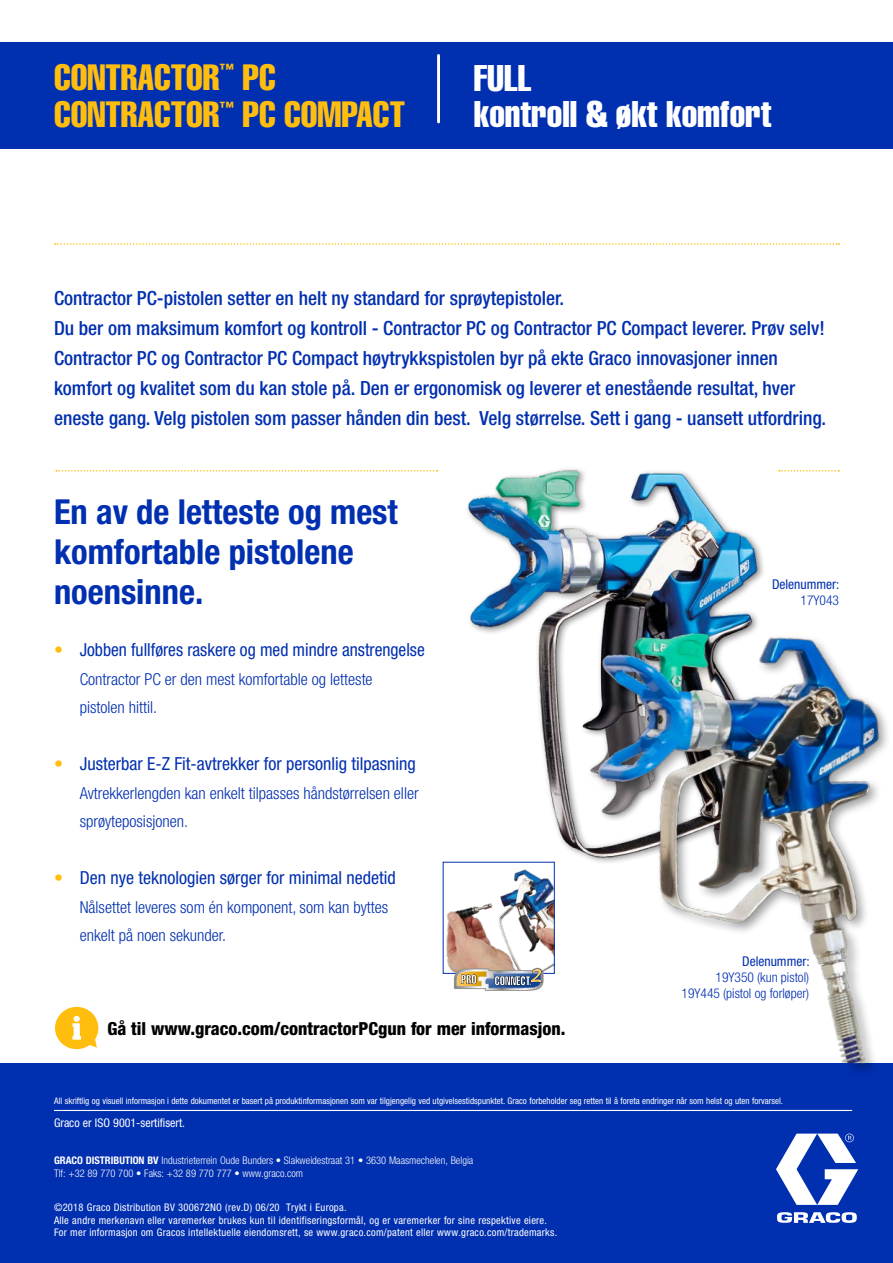
<style>
.page{position:relative;width:893px;height:1263px;background:#fff}
.page>*{position:absolute;margin:0;border:0;box-sizing:border-box;transform-origin:0 0}
.t1{font:36.45px/35.4px "Helvetica LT Std Comp";color:#fff}
.t2{font:36px "Helvetica LT Std Comp";color:#ffbe0e}
.t3{font:700 condensed 34.5px/39.9px "Helvetica Neue LT Std";color:#002fb0}
.t4{font:500 condensed 19.5px/30px "Helvetica Neue LT Std";color:#002fb0}
.t5{font:condensed 18px "Helvetica Neue LT Std";color:#002fb0}
.t6{font:800 condensed 18px "Helvetica Neue LT Std";color:#000}
.t7{font:300 condensed 16.5px/28.5px "Helvetica Neue LT Std";color:#002fb0}
.t8{font:14.4px "Helvetica LT Std Comp";color:#ffbe0e}
.t9{font:300 condensed 13.5px/16.2px "Helvetica Neue LT Std";color:#002fb0;text-align:right}
.t10{font:condensed 13.5px "Helvetica Neue LT Std";color:#002fb0}
.t11{font:condensed 12px "Helvetica Neue LT Std";color:#fff}
.t12{font:condensed 10.5px/12.6px "Helvetica Neue LT Std";letter-spacing:.025em;color:#fff}
.t13{font:300 condensed 10.5px/12.6px "Helvetica Neue LT Std";color:#fff}
.t14{font:condensed 9px "Helvetica Neue LT Std";color:#fff}
.s1{color:#ffbe0e}
.s2{font-weight:700}
</style>
<div class="page">
<div style="left:0;top:43px;width:893px;height:106px;background:#002fb0"></div>
<svg style="left:55px;top:243px;width:784px;height:2px"></svg>
<svg style="left:56px;top:470px;width:382px;height:1px"></svg>
<div style="left:0;top:1063px;width:893px;height:200px;background:#002fb0"></div>
<svg style="left:776px;top:1133px;width:82px;height:90px"></svg>
<hr style="left:54px;top:1110px;width:798px;height:1px;background:#fff">
<svg style="left:806px;top:470px;width:33px;height:1px"></svg>
<img style="left:446px;top:899px;width:106px;height:72px">
<img style="left:442px;top:468px;width:363px;height:431px">
<svg style="left:454px;top:968px;width:90px;height:23px;background:#a3a39f"></svg>
<img style="left:555px;top:605px;width:333px;height:327px">
<div style="left:811px;top:916px;width:70px;height:161px;background:#000;opacity:.22"></div>
<img style="left:788px;top:900px;width:100px;height:163px">
<hr style="left:437px;top:55px;width:3px;height:67px;background:#fff">
<svg style="left:55px;top:1007px;width:43px;height:42px"></svg>
<h2 class="t2" style="left:54px;top:54px;width:167px">CONTRACTOR</h2>
<p class="t8" style="left:220px;top:60px;width:16px">™</p>
<h2 class="t2" style="left:242px;top:54px;width:35px">PC</h2>
<h2 class="t2" style="left:54px;top:92px;width:167px">CONTRACTOR</h2>
<p class="t8" style="left:220px;top:98px;width:16px">™</p>
<h2 class="t2" style="left:242px;top:92px;width:164px">PC COMPACT</h2>
<h1 class="t1" style="left:474px;top:60px;width:299px">FULL<br>kontroll &amp; økt komfort</h1>
<p class="t4" style="left:54px;top:283px;width:774px">Contractor PC-pistolen setter en helt ny standard for sprøytepistoler.<br>Du ber om maksimum komfort og kontroll - Contractor PC og Contractor PC Compact leverer. Prøv selv!<br>Contractor PC og Contractor PC Compact høytrykkspistolen byr på ekte Graco innovasjoner innen komfort og kvalitet som du kan stole på. Den er ergonomisk og leverer et enestående resultat, hver eneste gang. Velg pistolen som passer hånden din best. Velg størrelse. Sett i gang - uansett utfordring.</p>
<h3 class="t3" style="left:54px;top:492px;width:345px">En av de letteste og mest komfortable pistolene noensinne.</h3>
<p class="t5" style="left:54px;top:639px;width:372px"><span class="s1">•</span> Jobben fullføres raskere og med mindre anstrengelse</p>
<p class="t7" style="left:80px;top:664px;width:294px">Contractor PC er den mest komfortable og letteste pistolen hittil.</p>
<p class="t5" style="left:54px;top:753px;width:363px"><span class="s1">•</span> Justerbar E-Z Fit-avtrekker for personlig tilpasning</p>
<p class="t7" style="left:80px;top:778px;width:340px">Avtrekkerlengden kan enkelt tilpasses håndstørrelsen eller sprøyteposisjonen.</p>
<p class="t5" style="left:54px;top:867px;width:343px"><span class="s1">•</span> Den nye teknologien sørger for minimal nedetid</p>
<p class="t7" style="left:80px;top:892px;width:310px">Nålsettet leveres som én komponent, som kan byttes enkelt på noen sekunder.</p>
<p class="t6" style="left:108px;top:1017px;width:459px">Gå til www.graco.com/contractorPCgun for mer informasjon.</p>
<p class="t10" style="left:772px;top:576px;width:69px">Delenummer:</p>
<p class="t9" style="left:801px;top:592px;width:40px">17Y043</p>
<p class="t10" style="left:742px;top:953px;width:69px">Delenummer:</p>
<p class="t9" style="left:682px;top:969px;width:129px">19Y350 (kun pistol)<br>19Y445 (pistol og forløper)</p>
<p class="t14" style="left:54px;top:1095px;width:730px">All skriftlig og visuell informasjon i dette dokumentet er basert på produktinformasjonen som var tilgjengelig ved utgivelsestidspunktet. Graco forbeholder seg retten til å foreta endringer når som helst og uten forvarsel.</p>
<p class="t11" style="left:54px;top:1116px;width:133px">Graco er ISO 9001-sertifisert.</p>
<p class="t13" style="left:54px;top:1154px;width:421px"><span class="s2">GRACO DISTRIBUTION BV</span> Industrieterrein Oude Bunders • Slakweidestraat 31 • 3630 Maasmechelen, Belgia<br>Tlf: +32 89 770 700 • Faks: +32 89 770 777 • www.graco.com</p>
<p class="t12" style="left:54px;top:1201px;width:505px">©2018 Graco Distribution BV 300672NO (rev.D) 06/20 Trykt i Europa.<br>Alle andre merkenavn eller varemerker brukes kun til identifiseringsformål, og er varemerker for sine respektive eiere.<br>For mer informasjon om Gracos intellektuelle eiendomsrett, se www.graco.com/patent eller www.graco.com/trademarks.</p>
</div>
